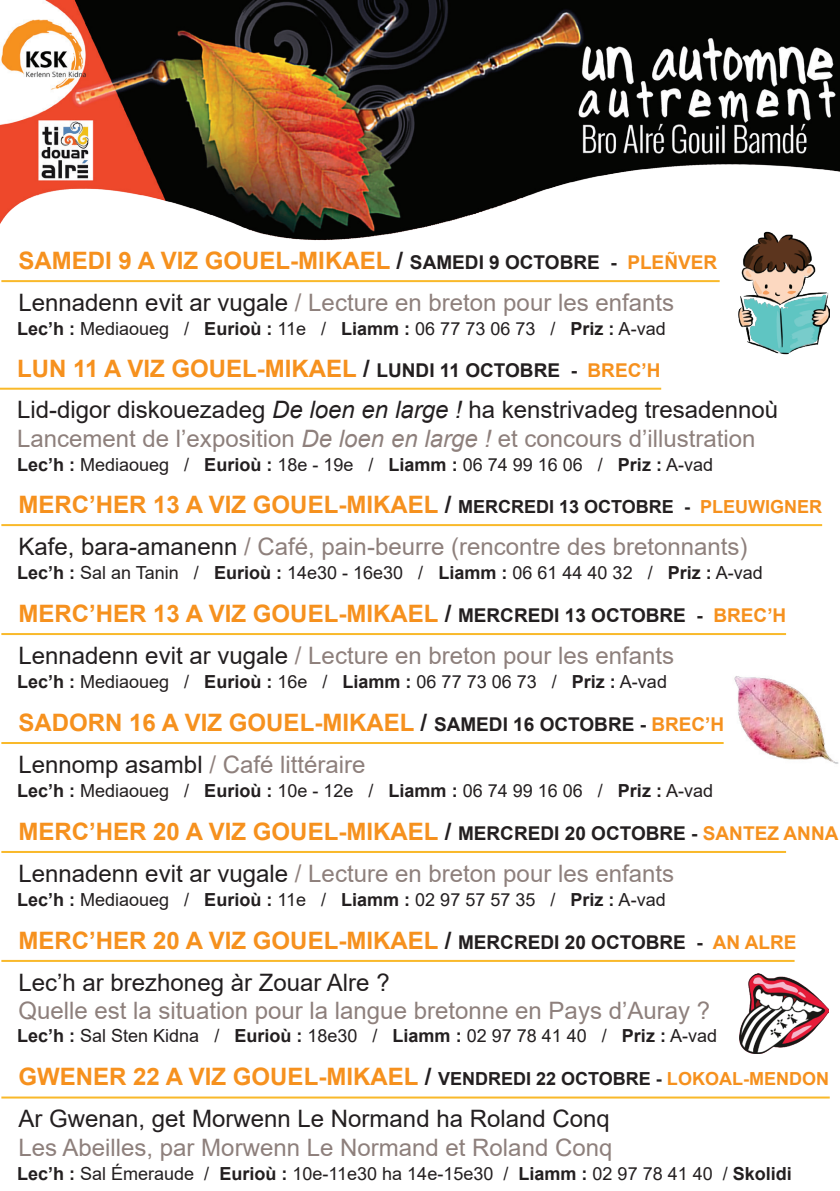
<style>
.page{position:relative;width:840px;height:1191px;background:#fff}
.page>*{position:absolute;margin:0;border:0;box-sizing:border-box;transform-origin:0 0}
.t1{font:24px/41.6px "Arial";color:#8e807c}
.t2{font:24px/41.6px "Arial";color:#231f20}
.t3{font:700 24px/41.6px "Arial";color:#f6911e}
.t4{font:18px "Arial";color:#231f20}
.s1{font-weight:700;color:#f6911e}
.s2{font-weight:700;color:#231f20}
.s3{font-weight:700;font-size:19px;color:#231f20}
.s4{font-weight:700;font-size:19px;color:#f6911e}
.s5{color:#231f20}
.s6{font-weight:700}
.s7{font-weight:700;font-size:19px}
.s8{font-style:italic}
.s9{font-weight:700;font-size:18px;color:#231f20}
.s10{font-weight:700;font-size:18px;color:#f6911e}
.s11{font-size:19px;color:#231f20}
.s12{font-size:19px}
.s13{font-weight:400;color:#231f20}
.s14{font-weight:400;color:#8e807c}
.s15{font-weight:700;font-size:18px}
</style>
<div class="page">
<img style="left:0;top:0;width:839px;height:240px">
<hr style="left:0;top:388px;width:660px;height:2px;background:#f9b92a">
<hr style="left:1px;top:524px;width:820px;height:2px;background:#f9b92a">
<hr style="left:1px;top:633px;width:784px;height:2px;background:#f9b92a">
<hr style="left:1px;top:742px;width:722px;height:2px;background:#f9b92a">
<hr style="left:1px;top:960px;width:793px;height:2px;background:#f9b92a">
<hr style="left:1px;top:1096px;width:828px;height:2px;background:#f9b92a">
<hr style="left:1px;top:280px;width:718px;height:2px;background:#f9b92a">
<img style="left:736px;top:232px;width:93px;height:123px">
<img style="left:739px;top:973px;width:88px;height:80px">
<img style="left:734px;top:676px;width:104px;height:88px">
<hr style="left:1px;top:851px;width:784px;height:2px;background:#f9b92a">
<p class="t1" style="left:18px;top:240px;width:700px"><span class="s1">SAMEDI 9 A VIZ GOUEL-MIKAEL</span> <span class="s2">/</span> <span class="s3">SAMEDI 9 OCTOBRE -</span> <span class="s4">PLEÑVER<br></span><span class="s5">Lennadenn evit ar vugale</span> / Lecture en breton pour les enfants</p>
<p class="t4" style="left:17px;top:316px;width:649px"><span class="s6">Lec’h :</span> Mediaoueg / <span class="s6">Eurioù :</span> 11e / <span class="s6">Liamm :</span> 06 77 73 06 73 / <span class="s6">Priz :</span> A-vad</p>
<p class="t2" style="left:17px;top:347px;width:762px"><span class="s1">LUN 11 A VIZ GOUEL-MIKAEL</span> <span class="s6">/</span> <span class="s7">LUNDI 11 OCTOBRE -</span> <span class="s4">BREC’H<br></span>Lid-digor diskouezadeg <span class="s8">De loen en large !</span> ha kenstrivadeg tresadennoù</p>
<p class="t1" style="left:17px;top:418px;width:739px">Lancement de l’exposition <span class="s8">De loen en large !</span> et concours d’illustration</p>
<p class="t4" style="left:17px;top:452px;width:697px"><span class="s6">Lec’h :</span> Mediaoueg / <span class="s6">Eurioù :</span> 18e - 19e / <span class="s6">Liamm :</span> 06 74 99 16 06 / <span class="s6">Priz :</span> A-vad</p>
<p class="t1" style="left:18px;top:483px;width:804px"><span class="s1">MERC’HER 13 A VIZ GOUEL-MIKAEL</span> <span class="s2">/</span> <span class="s9">MERCREDI 13 OCTOBRE -</span> <span class="s10">PLEUWIGNER<br></span><span class="s5">Kafe, bara-amanenn</span> / Café, pain-beurre (rencontre des bretonnants)</p>
<p class="t4" style="left:17px;top:560px;width:747px"><span class="s6">Lec’h :</span> Sal an Tanin / <span class="s6">Eurioù :</span> 14e30 - 16e30 / <span class="s6">Liamm :</span> 06 61 44 40 32 / <span class="s6">Priz :</span> A-vad</p>
<p class="t1" style="left:18px;top:592px;width:769px"><span class="s1">MERC’HER 13 A VIZ GOUEL-MIKAEL</span> <span class="s2">/</span> <span class="s3">MERCREDI 13 OCTOBRE -</span> <span class="s4">BREC’H<br></span><span class="s5">Lennadenn evit ar vugale</span> / Lecture en breton pour les enfants</p>
<p class="t4" style="left:17px;top:669px;width:651px"><span class="s6">Lec’h :</span> Mediaoueg / <span class="s6">Eurioù :</span> 16e / <span class="s6">Liamm :</span> 06 77 73 06 73 / <span class="s6">Priz :</span> A-vad</p>
<p class="t3" style="left:18px;top:702px;width:707px">SADORN 16 A VIZ GOUEL-MIKAEL <span class="s5">/</span> <span class="s11">SAMEDI 16 OCTOBRE -</span> <span class="s12">BREC’H<br></span><span class="s13">Lennomp asambl</span> <span class="s14">/ Café littéraire</span></p>
<p class="t4" style="left:17px;top:778px;width:697px"><span class="s6">Lec’h :</span> Mediaoueg / <span class="s6">Eurioù :</span> 10e - 12e / <span class="s6">Liamm :</span> 06 74 99 16 06 / <span class="s6">Priz :</span> A-vad</p>
<p class="t1" style="left:18px;top:810px;width:821px"><span class="s1">MERC’HER 20 A VIZ GOUEL-MIKAEL</span> <span class="s2">/</span> <span class="s3">MERCREDI 20 OCTOBRE -</span> <span class="s4">SANTEZ ANNA<br></span><span class="s5">Lennadenn evit ar vugale</span> / Lecture en breton pour les enfants</p>
<p class="t4" style="left:17px;top:887px;width:649px"><span class="s6">Lec’h :</span> Mediaoueg / <span class="s6">Eurioù :</span> 11e / <span class="s6">Liamm :</span> 02 97 57 57 35 / <span class="s6">Priz :</span> A-vad</p>
<p class="t2" style="left:18px;top:919px;width:779px"><span class="s1">MERC’HER 20 A VIZ GOUEL-MIKAEL</span> <span class="s6">/</span> <span class="s7">MERCREDI 20 OCTOBRE -</span> <span class="s4">AN ALRE<br></span>Lec’h ar brezhoneg àr Zouar Alre ?</p>
<p class="t1" style="left:18px;top:990px;width:693px">Quelle est la situation pour la langue bretonne en Pays d’Auray ?</p>
<p class="t4" style="left:17px;top:1023px;width:701px"><span class="s6">Lec’h :</span> Sal Sten Kidna / <span class="s6">Eurioù :</span> 18e30 / <span class="s6">Liamm :</span> 02 97 78 41 40 / <span class="s6">Priz :</span> A-vad</p>
<p class="t2" style="left:18px;top:1056px;width:811px"><span class="s1">GWENER 22 A VIZ GOUEL-MIKAEL</span> <span class="s6">/</span> <span class="s15">VENDREDI 22 OCTOBRE -</span> <span class="s10">LOKOAL-MENDON<br></span>Ar Gwenan, get Morwenn Le Normand ha Roland Conq</p>
<p class="t1" style="left:18px;top:1126px;width:595px">Les Abeilles, par Morwenn Le Normand et Roland Conq</p>
<p class="t4" style="left:17px;top:1160px;width:776px"><span class="s6">Lec’h :</span> Sal Émeraude / <span class="s6">Eurioù :</span> 10e-11e30 ha 14e-15e30 / <span class="s6">Liamm :</span> 02 97 78 41 40 / <span class="s6">Skolidi</span></p>
</div>
